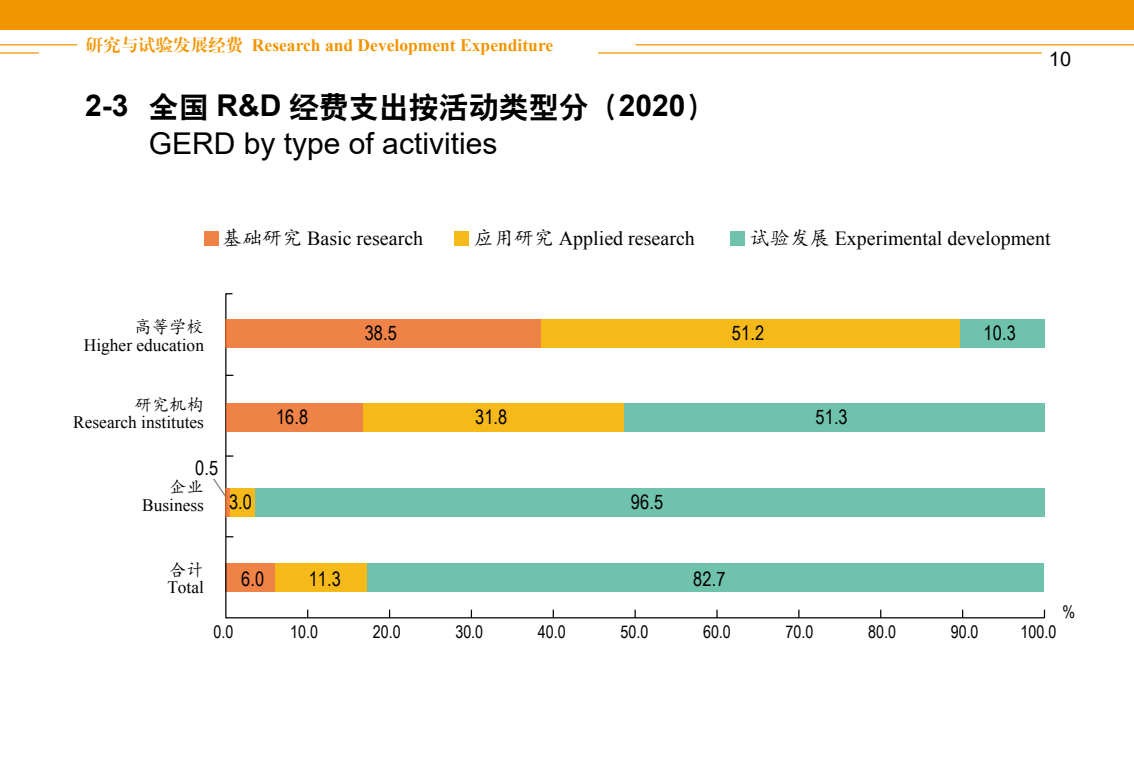
<style>
.page{position:relative;width:1134px;height:780px;background:#fff}
.page>*{position:absolute;margin:0;border:0;box-sizing:border-box;transform-origin:0 0}
.t1{font:30px "H Yb 2 gj";color:#000}
.t2{font:30px "Arial";color:#000}
.t3{font:20px "Times New Roman";color:#000}
.t4{font:20px "Arial Narrow";letter-spacing:.005em;color:#000}
.t5{font:20px "Arial";color:#000}
.t6{font:17.5px "Times New Roman";color:#000}
.t7{font:17.5px "Arial Narrow";color:#000}
.t8{font:700 17.5px "Times New Roman";color:#f39500}
.t9{font:17.5px "Kai Ti";color:#000}
.s1{font-family:"H Ya 4 gj";font-weight:400}
.s2{font-family:"Arial";font-weight:700}
.s3{font-family:"Kai Ti"}
</style>
<div class="page">
<hr style="left:0;top:52px;width:39px;height:2px;background:#f39500">
<hr style="left:0;top:44px;width:77px;height:1px;background:#f39500">
<hr style="left:598px;top:52px;width:444px;height:2px;background:#f39500">
<hr style="left:635px;top:44px;width:499px;height:1px;background:#f39500">
<div style="left:0;top:0;width:1134px;height:30px;background:#f39500"></div>
<div style="left:204px;top:232px;width:14px;height:14px;background:#ef8347"></div>
<div style="left:730px;top:232px;width:14px;height:14px;background:#6fc3ad"></div>
<div style="left:454px;top:232px;width:15px;height:14px;background:#f5ba1a"></div>
<svg style="left:225px;top:293px;width:821px;height:326px"></svg>
<svg style="left:226px;top:374px;width:7px;height:2px"></svg>
<svg style="left:213px;top:477px;width:15px;height:21px"></svg>
<svg style="left:226px;top:488px;width:4px;height:28px"></svg>
<div style="left:230px;top:488px;width:25px;height:28px;background:#f5ba1a"></div>
<div style="left:255px;top:488px;width:789px;height:28px;background:#6fc3ad"></div>
<div style="left:226px;top:403px;width:138px;height:29px;background:#ef8347"></div>
<div style="left:364px;top:403px;width:260px;height:29px;background:#f5ba1a"></div>
<div style="left:624px;top:403px;width:420px;height:29px;background:#6fc3ad"></div>
<div style="left:226px;top:319px;width:315px;height:29px;background:#ef8347"></div>
<div style="left:541px;top:319px;width:419px;height:29px;background:#f5ba1a"></div>
<div style="left:960px;top:319px;width:84px;height:29px;background:#6fc3ad"></div>
<p class="t8" style="left:86px;top:32px;width:469px"><span class="s1">研究与试验发展经费</span> Research and Development Expenditure</p>
<h1 class="t1" style="left:85px;top:92px;width:632px"><span class="s2">2-3</span> 全国 <span class="s2">R&amp;D</span> 经费支出按活动类型分（<span class="s2">2020</span>）</h1>
<h1 class="t2" style="left:149px;top:123px;width:350px">GERD by type of activities</h1>
<p class="t5" style="left:1049px;top:45px;width:24px">10</p>
<p class="t3" style="left:222px;top:224px;width:203px"><span class="s3">基础研究</span> Basic research</p>
<p class="t3" style="left:474px;top:225px;width:223px"><span class="s3">应用研究</span> Applied research</p>
<p class="t3" style="left:750px;top:225px;width:303px"><span class="s3">试验发展</span> Experimental development</p>
<p class="t9" style="left:135px;top:318px;width:71px">高等学校</p>
<p class="t6" style="left:84px;top:333px;width:122px">Higher education</p>
<p class="t9" style="left:135px;top:395px;width:71px">研究机构</p>
<p class="t6" style="left:73px;top:410px;width:132px">Research institutes</p>
<p class="t4" style="left:365px;top:318px;width:34px">38.5</p>
<p class="t4" style="left:732px;top:318px;width:34px">51.2</p>
<p class="t4" style="left:984px;top:318px;width:34px">10.3</p>
<p class="t4" style="left:276px;top:402px;width:34px">16.8</p>
<p class="t4" style="left:475px;top:402px;width:34px">31.8</p>
<p class="t4" style="left:815px;top:402px;width:34px">51.3</p>
<p class="t4" style="left:195px;top:453px;width:24px">0.5</p>
<p class="t9" style="left:169px;top:478px;width:36px">企业</p>
<p class="t6" style="left:142px;top:493px;width:63px">Business</p>
<p class="t4" style="left:229px;top:487px;width:24px">3.0</p>
<p class="t4" style="left:631px;top:487px;width:34px">96.5</p>
<p class="t9" style="left:169px;top:560px;width:36px">合计</p>
<p class="t6" style="left:167px;top:575px;width:38px">Total</p>
<p class="t4" style="left:241px;top:564px;width:24px">6.0</p>
<p class="t4" style="left:309px;top:564px;width:34px">11.3</p>
<p class="t4" style="left:693px;top:564px;width:34px">82.7</p>
<p class="t7" style="left:1062px;top:598px;width:14px">%</p>
<p class="t7" style="left:214px;top:619px;width:21px">0.0</p>
<p class="t7" style="left:290px;top:619px;width:29px">10.0</p>
<p class="t7" style="left:373px;top:619px;width:29px">20.0</p>
<p class="t7" style="left:455px;top:619px;width:29px">30.0</p>
<p class="t7" style="left:538px;top:619px;width:29px">40.0</p>
<p class="t7" style="left:620px;top:619px;width:29px">50.0</p>
<p class="t7" style="left:703px;top:619px;width:29px">60.0</p>
<p class="t7" style="left:785px;top:619px;width:29px">70.0</p>
<p class="t7" style="left:868px;top:619px;width:29px">80.0</p>
<p class="t7" style="left:951px;top:619px;width:29px">90.0</p>
<p class="t7" style="left:1020px;top:619px;width:37px">100.0</p>
</div>
